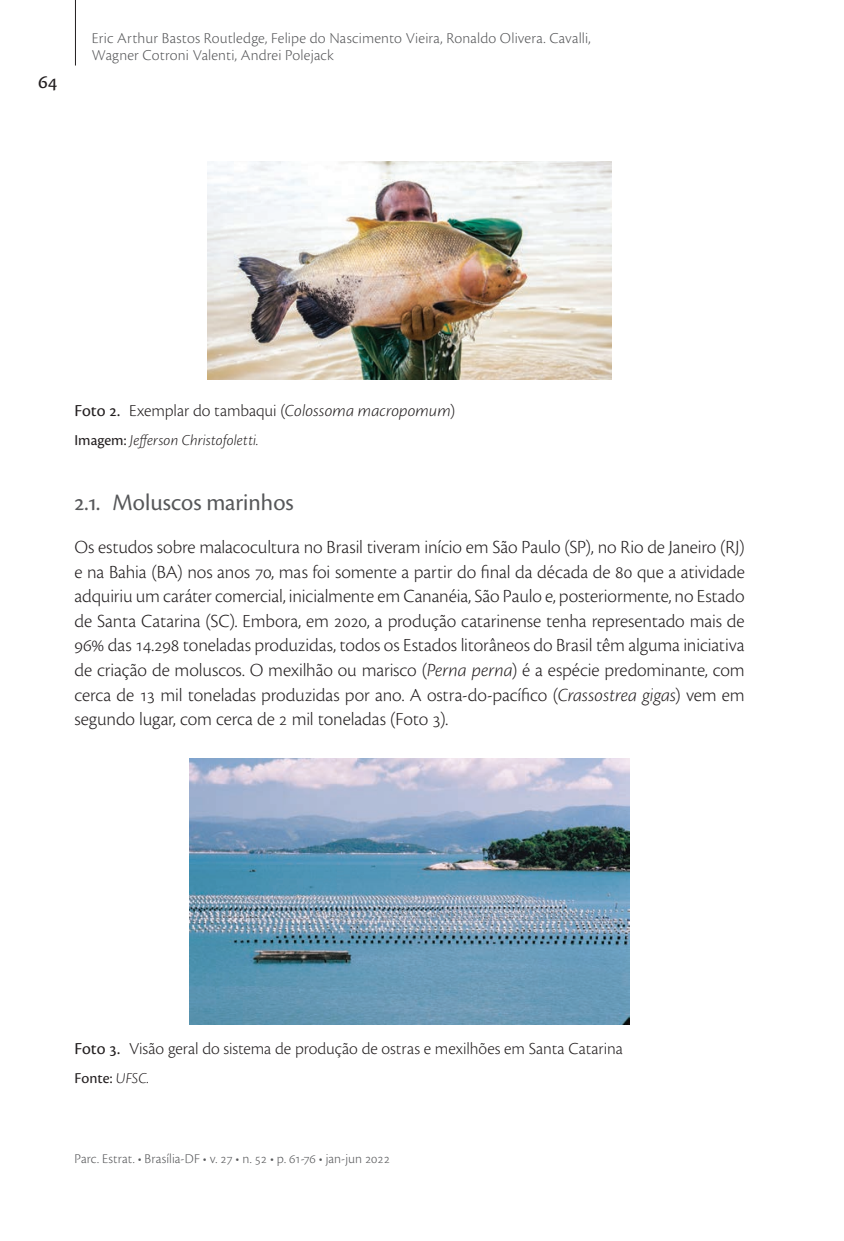
<style>
.page{position:relative;width:844px;height:1241px;background:#fff}
.page>*{position:absolute;margin:0;border:0;box-sizing:border-box;transform-origin:0 0}
.t1{font:24.5px "Cronos Pro Subh";color:#57585a}
.t2{font:21px "Cronos Pro";color:#231f20}
.t3{font:300 19.25px/24.5px "Cronos Pro";letter-spacing:-.01em;color:#231f20;text-align:justify}
.t4{font:300 17.5px "Cronos Pro";letter-spacing:-.005em;color:#231f20}
.t5{font:300 15.75px/17.5px "Cronos Pro";letter-spacing:.01em;color:#57585a}
.t6{font:italic 300 15.75px "Cronos Pro";letter-spacing:.005em;color:#231f20}
.t7{font:15.75px "Cronos Pro";color:#231f20}
.t8{font:300 14px "Cronos Pro";letter-spacing:.005em;color:#57585a}
.s1{font-weight:400}
.s2{font-style:italic}
.s3{font-weight:400;font-style:normal}
.s4{font-weight:300;font-style:italic}
</style>
<div class="page">
<hr style="left:75px;top:0;width:1px;height:65px;background:#231f20">
<img style="left:207px;top:161px;width:404px;height:219px">
<img style="left:189px;top:758px;width:440px;height:265px">
<p class="t2" style="left:38px;top:69px;width:21px">64</p>
<p class="t5" style="left:92px;top:29px;width:500px">Eric Arthur Bastos Routledge, Felipe do Nascimento Vieira, Ronaldo Olivera. Cavalli,<br>Wagner Cotroni Valenti, Andrei Polejack</p>
<p class="t4" style="left:74px;top:400px;width:382px"><span class="s1">Foto 2.</span> Exemplar do tambaqui (<span class="s2">Colossoma macropomum</span>)</p>
<p class="t6" style="left:74px;top:431px;width:186px"><span class="s3">Imagem:</span> Jefferson Christofoletti.</p>
<p class="t1" style="left:74px;top:488px;width:221px">2.1. Moluscos marinhos</p>
<p class="t3" style="left:74px;top:535px;width:671px">Os estudos sobre malacocultura no Brasil tiveram início em São Paulo (SP), no Rio de Janeiro (RJ) e na Bahia (BA) nos anos 70, mas foi somente a partir do final da década de 80 que a atividade adquiriu um caráter comercial, inicialmente em Cananéia, São Paulo e, posteriormente, no Estado de Santa Catarina (SC). Embora, em 2020, a produção catarinense tenha representado mais de 96% das 14.298 toneladas produzidas, todos os Estados litorâneos do Brasil têm alguma iniciativa de criação de moluscos. O mexilhão ou marisco (<span class="s2">Perna perna</span>) é a espécie predominante, com cerca de 13 mil toneladas produzidas por ano. A ostra-do-pacífico (<span class="s2">Crassostrea gigas</span>) vem em segundo lugar, com cerca de 2 mil toneladas (Foto 3).</p>
<p class="t4" style="left:74px;top:1037px;width:549px"><span class="s1">Foto 3.</span> Visão geral do sistema de produção de ostras e mexilhões em Santa Catarina</p>
<p class="t7" style="left:74px;top:1068px;width:76px">Fonte: <span class="s4">UFSC.</span></p>
<p class="t8" style="left:74px;top:1149px;width:317px">Parc. Estrat. • Brasília-DF • v. 27 • n. 52 • p. 61-76 • jan-jun 2022</p>
</div>
